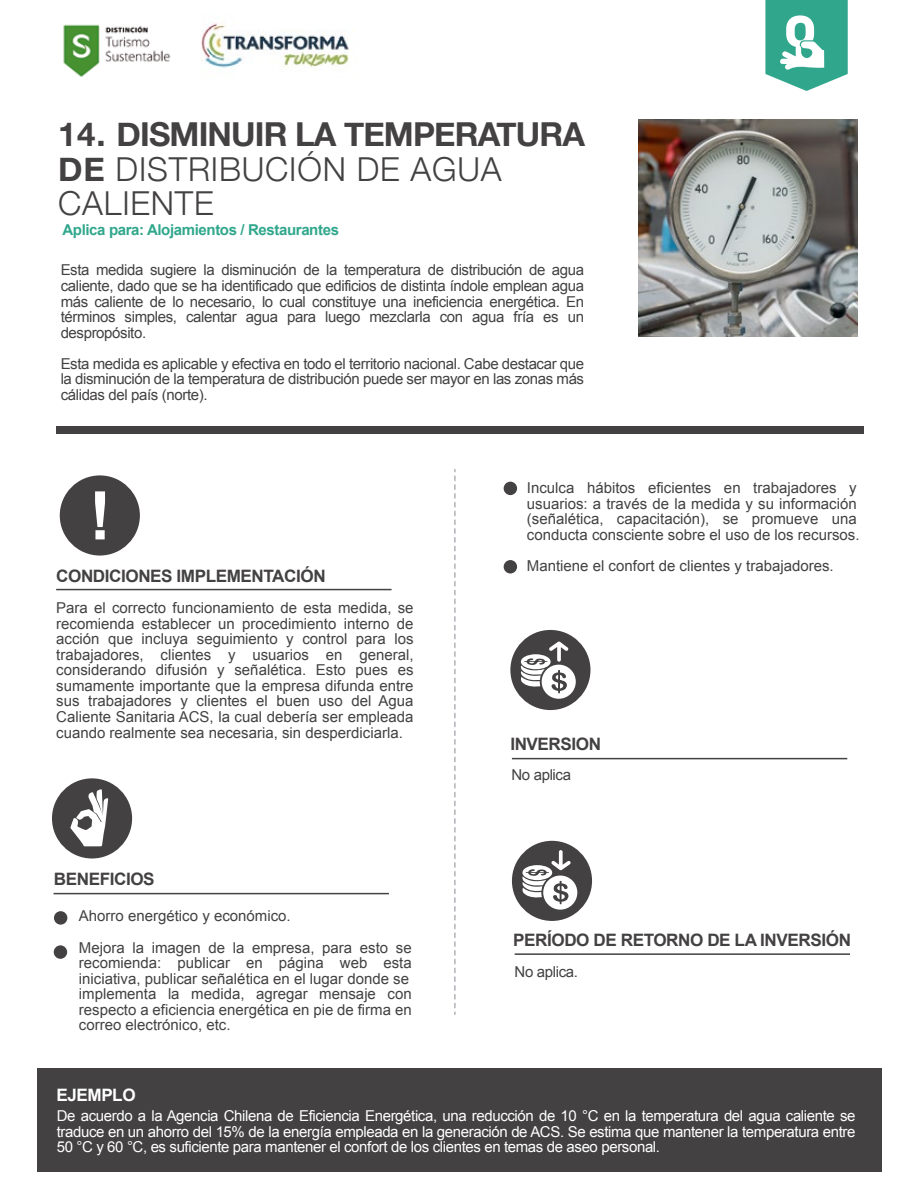
<style>
.page{position:relative;width:918px;height:1188px;background:#fff}
.page>*{position:absolute;margin:0;border:0;box-sizing:border-box;transform-origin:0 0}
.t1{font:700 67.05px "Arial";color:#fff}
.t2{font:700 33px/34.5px "Helvetica Neue";letter-spacing:-.025em;color:#434141}
.t3{font:700 17.1px "Arial";letter-spacing:-.025em;color:#434141}
.t4{font:700 17.1px "Arial";letter-spacing:-.025em;color:#fff}
.t5{font:15px/15.6px "Arial";color:#434141;text-align:justify}
.t6{font:15px/15.6px "Arial";letter-spacing:-.025em;color:#fff;text-align:justify}
.t7{font:700 15px "Arial";letter-spacing:-.025em;color:#30a78c}
.t8{font:15px "Arial";letter-spacing:-.025em;color:#434141}
.s1{font-weight:300}
</style>
<div class="page">
<div style="left:38px;top:1068px;width:844px;height:104px;background:#434141"></div>
<svg style="left:454px;top:469px;width:2px;height:545px"></svg>
<img style="left:639px;top:119px;width:219px;height:217px">
<div style="left:56px;top:426px;width:808px;height:7px;background:#434141"></div>
<div style="left:54px;top:911px;width:13px;height:14px;background:#434141;border-radius:50%"></div>
<div style="left:54px;top:945px;width:13px;height:14px;background:#434141;border-radius:50%"></div>
<div style="left:504px;top:482px;width:13px;height:13px;background:#434141;border-radius:50%"></div>
<div style="left:504px;top:560px;width:13px;height:14px;background:#434141;border-radius:50%"></div>
<hr style="left:56px;top:589px;width:336px;height:1px;background:#434141">
<hr style="left:512px;top:758px;width:335px;height:1px;background:#434141">
<hr style="left:515px;top:953px;width:335px;height:2px;background:#434141">
<hr style="left:54px;top:893px;width:335px;height:1px;background:#434141">
<div style="left:512px;top:841px;width:80px;height:80px;background:#434141;border-radius:50%"></div>
<div style="left:510px;top:630px;width:80px;height:80px;background:#434141;border-radius:50%"></div>
<div style="left:542px;top:665px;width:34px;height:34px;background:#fff;border-radius:50%"></div>
<svg style="left:519px;top:642px;width:49px;height:51px"></svg>
<div style="left:543px;top:876px;width:34px;height:34px;background:#fff;border-radius:50%"></div>
<svg style="left:520px;top:850px;width:51px;height:54px"></svg>
<div style="left:60px;top:475px;width:80px;height:81px;background:#434141;border-radius:50%"></div>
<div style="left:52px;top:778px;width:80px;height:80px;background:#434141;border-radius:50%"></div>
<svg style="left:70px;top:789px;width:38px;height:57px"></svg>
<img style="left:63px;top:24px;width:108px;height:53px">
<img style="left:201px;top:23px;width:148px;height:45px">
<svg style="left:765px;top:0;width:83px;height:91px"></svg>
<h2 class="t2" style="left:58px;top:115px;width:528px">14. DISMINUIR LA TEMPERATURA<br>DE <span class="s1">DISTRIBUCIÓN DE AGUA<br>CALIENTE</span></h2>
<p class="t7" style="left:62px;top:220px;width:278px">Aplica para: Alojamientos / Restaurantes</p>
<p class="t5" style="left:61px;top:263px;width:525px">Esta medida sugiere la disminución de la temperatura de distribución de agua caliente, dado que se ha identificado que edificios de distinta índole emplean agua más caliente de lo necesario, lo cual constituye una ineficiencia energética. En términos simples, calentar agua para luego mezclarla con agua fría es un despropósito.</p>
<p class="t5" style="left:61px;top:356px;width:525px">Esta medida es aplicable y efectiva en todo el territorio nacional. Cabe destacar que la disminución de la temperatura de distribución puede ser mayor en las zonas más cálidas del país (norte).</p>
<h1 class="t1" style="left:89px;top:471px;width:24px">!</h1>
<p class="t3" style="left:56px;top:565px;width:271px">CONDICIONES IMPLEMENTACIÓN</p>
<p class="t5" style="left:56px;top:600px;width:359px">Para el correcto funcionamiento de esta medida, se recomienda establecer un procedimiento interno de acción que incluya seguimiento y control para los trabajadores, clientes y usuarios en general, considerando difusión y señalética. Esto pues es sumamente importante que la empresa difunda entre sus trabajadores y clientes el buen uso del Agua Caliente Sanitaria ACS, la cual debería ser empleada cuando realmente sea necesaria, sin desperdiciarla.</p>
<p class="t3" style="left:54px;top:868px;width:102px">BENEFICIOS</p>
<p class="t5" style="left:79px;top:901px;width:334px;line-height:31.2px">Ahorro energético y económico.<br>Mejora la imagen de la empresa, para esto se</p>
<p class="t5" style="left:79px;top:955px;width:334px;text-align:left">recomienda: publicar en página web esta iniciativa, publicar señalética en el lugar donde se implementa la medida, agregar mensaje con respecto a eficiencia energética en pie de firma en correo electrónico, etc.</p>
<p class="t4" style="left:56px;top:1083px;width:81px">EJEMPLO</p>
<p class="t5" style="left:527px;top:480px;width:334px;text-align:left">Inculca hábitos eficientes en trabajadores y usuarios: a través de la medida y su información (señalética, capacitación), se promueve una conducta consciente sobre el uso de los recursos.</p>
<p class="t5" style="left:527px;top:558px;width:308px">Mantiene el confort de clientes y trabajadores.</p>
<p class="t3" style="left:510px;top:732px;width:92px">INVERSION</p>
<p class="t8" style="left:512px;top:765px;width:61px">No aplica</p>
<p class="t3" style="left:513px;top:929px;width:339px">PERÍODO DE RETORNO DE LA INVERSIÓN</p>
<p class="t8" style="left:515px;top:962px;width:65px">No aplica.</p>
<p class="t6" style="left:57px;top:1108px;width:800px">De acuerdo a la Agencia Chilena de Eficiencia Energética, una reducción de 10 °C en la temperatura del agua caliente se traduce en un ahorro del 15% de la energía empleada en la generación de ACS. Se estima que mantener la temperatura entre 50 °C y 60 °C, es suficiente para mantener el confort de los clientes en temas de aseo personal.</p>
</div>
